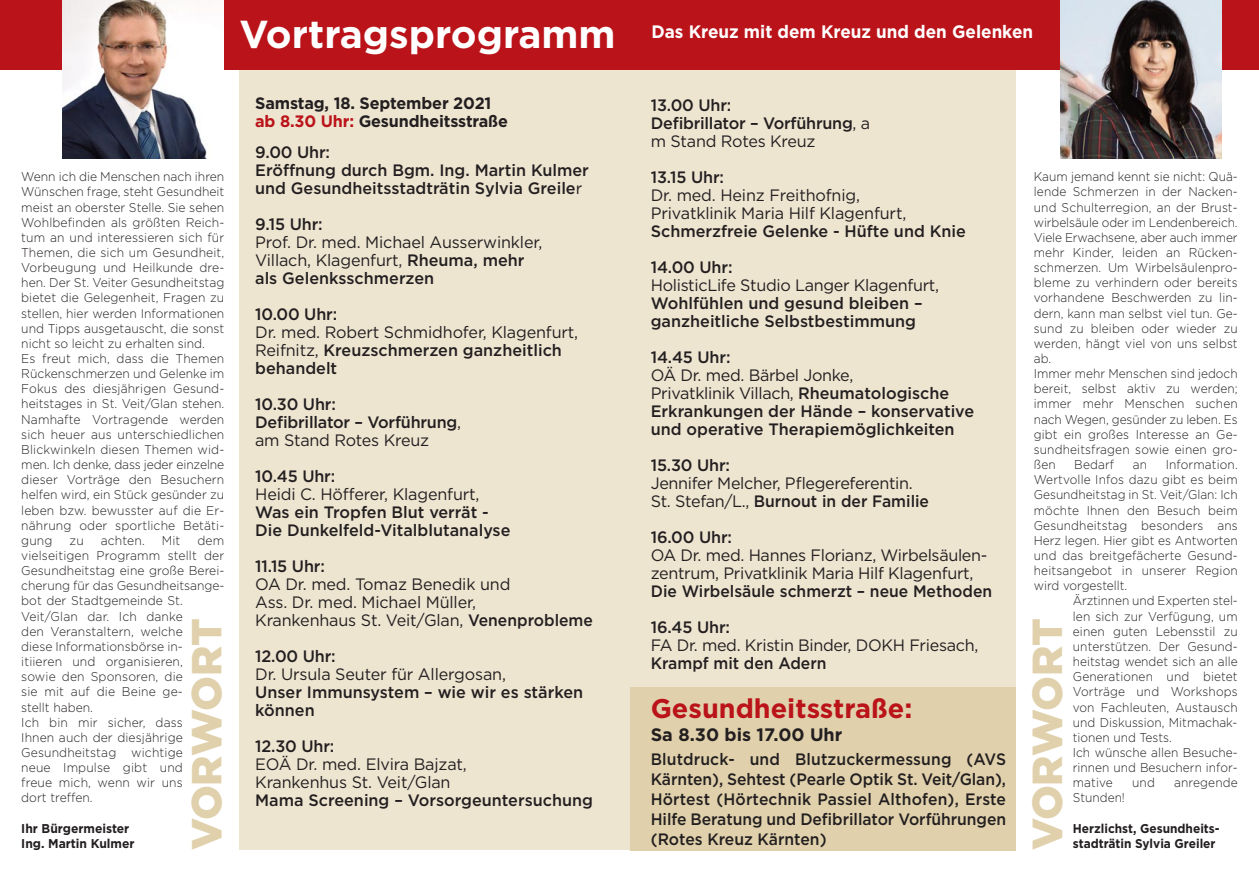
<style>
.page{position:relative;width:1259px;height:893px;background:#fff}
.page>*{position:absolute;margin:0;border:0;box-sizing:border-box;transform-origin:0 0}
.t1{font:900 42px "Gotham";letter-spacing:-.01em;color:#e0d1ac}
.t2{font:700 27px "Gotham";color:#ba1319}
.t3{font:700 18px "Gotham";color:#fff;scale:.95 1}
.t4{font:700 18px "Gotham";color:#231f20}
.t5{font:16.5px/18px "Gotham";letter-spacing:-.01em;color:#231f20}
.t6{font:500 16.5px/18px "Gotham";color:#231f20}
.t7{font:500 16.5px/19.8px "Gotham";color:#231f20;scale:.95 1}
.t8{font:700 16.5px/18px "Gotham";letter-spacing:-.01em;color:#231f20}
.t9{font:300 12.75px/15.1px "Gotham";letter-spacing:.01em;color:#231f20;scale:.95 1}
.t10{font:300 12.75px/15.1px "Gotham";letter-spacing:.01em;color:#231f20;scale:.94 1}
.t11{font:700 12.75px/15.1px "Gotham";color:#231f20;scale:.94 1}
.t12{font:700 12.75px/15.1px "Gotham";color:#231f20;scale:.95 1}
.s1{font-size:39px}
.s2{color:#ba1319}
.s3{font-weight:400}
.s4{font-weight:500}
</style>
<div class="page">
<div style="left:239px;top:58px;width:776px;height:792px;background:#eee5d1"></div>
<div style="left:0;top:0;width:1259px;height:70px;background:#ba1319"></div>
<div style="left:630px;top:687px;width:385px;height:163px;background:#e0d1ac"></div>
<img style="left:62px;top:0;width:162px;height:158px">
<img style="left:1060px;top:0;width:162px;height:158px">
<h3 class="t3" style="left:239px;top:25px;width:837px"><span class="s1">Vortragsprogramm</span> Das Kreuz mit dem Kreuz und den Gelenken</h3>
<p class="t9" style="left:21px;top:170px;width:215px">Wenn ich die Menschen nach ihren<br>Wünschen frage, steht Gesundheit meist an oberster Stelle. Sie sehen<br>Wohlbefinden als größten Reich&shy;tum an und interessieren sich für<br>Themen, die sich um Gesundheit,<br>Vorbeugung und Heilkunde dre&shy;hen. Der St. Veiter Gesundheitstag bietet die Gelegenheit, Fragen zu stellen, hier werden Informationen und Tipps ausgetauscht, die sonst nicht so leicht zu erhalten sind.<br>Es freut mich, dass die Themen<br>Rückenschmerzen und Gelenke im<br>Fokus des diesjährigen Gesund&shy;heitstages in St. Veit/Glan stehen.<br>Namhafte Vortragende werden sich heuer aus unterschiedlichen<br>Blickwinkeln diesen Themen wid&shy;men. Ich denke, dass jeder einzelne dieser Vorträge den Besuchern helfen wird, ein Stück gesünder zu leben bzw. bewusster auf die Er&shy;nährung oder sportliche Betäti&shy;gung</p>
<p class="t9" style="left:21px;top:534px;width:215px;text-indent:176px">dem vielseitigen Programm stellt der<br>Gesundheitstag eine große Berei&shy;cherung für das Gesundheitsange&shy;bot der Stadtgemeinde St.<br>Veit/Glan dar. Ich danke<br>den Veranstaltern, welche<br>diese Informationsbörse in&shy;itiieren und organisieren,<br>sowie den Sponsoren, die<br>sie mit auf die Beine ge-<br>stellt haben.<br>Ich bin mir sicher, dass<br>Ihnen auch der diesjährige<br>Gesundheitstag wichtige<br>neue Impulse gibt und<br>freue mich, wenn wir uns<br>dort treffen.</p>
<p class="t12" style="left:21px;top:821px;width:121px">Ihr Bürgermeister<br>Ing. Martin Kulmer</p>
<p class="t9" style="left:70px;top:534px;width:17px">zu</p>
<p class="t9" style="left:101px;top:534px;width:48px">achten.</p>
<p class="t9" style="left:162px;top:534px;width:21px">Mit</p>
<h1 class="t1" style="left:188px;top:850px;width:234px;rotate:-90deg">VORWORT</h1>
<p class="t8" style="left:255px;top:95px;width:254px">Samstag, 18. September 2021 <span class="s2">ab 8.30 Uhr:</span> Gesundheitsstraße</p>
<p class="t6" style="left:255px;top:144px;width:335px">9.00 Uhr:<br>Eröffnung durch Bgm. Ing. Martin Kulmer und Gesundheitsstadträtin Sylvia Greile<span class="s3">r</span></p>
<p class="t6" style="left:255px;top:216px;width:69px">9.15 Uhr:</p>
<p class="t5" style="left:255px;top:234px;width:289px">Prof. Dr. med. Michael Ausserwinkler,<br>Villach, Klagenfurt, <span class="s4">Rheuma, mehr als Gelenksschmerzen</span></p>
<p class="t6" style="left:255px;top:306px;width:84px">10.00 Uhr:</p>
<p class="t5" style="left:255px;top:324px;width:324px">Dr. med. Robert Schmidhofer, Klagenfurt,<br>Reifnitz, <span class="s4">Kreuzschmerzen ganzheitlich behandelt</span></p>
<p class="t6" style="left:255px;top:396px;width:207px">10.30 Uhr:<br>Defibrillator – Vorführung<span class="s3">, am Stand Rotes Kreuz</span></p>
<p class="t6" style="left:255px;top:468px;width:82px">10.45 Uhr:</p>
<p class="t5" style="left:255px;top:486px;width:226px">Heidi C. Höfferer, Klagenfurt,</p>
<p class="t6" style="left:255px;top:504px;width:257px">Was ein Tropfen Blut verrät -<br>Die Dunkelfeld-Vitalblutanalyse</p>
<p class="t6" style="left:255px;top:558px;width:71px">11.15 Uhr:</p>
<p class="t5" style="left:255px;top:576px;width:339px">OA Dr. med. Tomaz Benedik und<br>Ass. Dr. med. Michael Müller,<br>Krankenhaus St. Veit/Glan, <span class="s4">Venenprobleme</span></p>
<p class="t6" style="left:255px;top:648px;width:82px">12.00 Uhr:</p>
<p class="t5" style="left:255px;top:666px;width:252px">Dr. Ursula Seuter für Allergosan,</p>
<p class="t6" style="left:255px;top:684px;width:329px">Unser Immunsystem – wie wir es stärken können</p>
<p class="t6" style="left:255px;top:738px;width:81px">12.30 Uhr:</p>
<p class="t5" style="left:255px;top:756px;width:213px">EOÄ Dr. med. Elvira Bajzat,<br>Krankenhus St. Veit/Glan</p>
<p class="t6" style="left:255px;top:792px;width:339px">Mama Screening – Vorsorgeuntersuchung</p>
<p class="t6" style="left:651px;top:97px;width:221px">13.00 Uhr:<br>Defibrillator – Vorführung<span class="s3">, a m Stand Rotes Kreuz</span></p>
<p class="t6" style="left:651px;top:169px;width:75px">13.15 Uhr:</p>
<p class="t5" style="left:651px;top:187px;width:257px">Dr. med. Heinz Freithofnig,<br>Privatklinik Maria Hilf Klagenfurt,</p>
<p class="t6" style="left:651px;top:214px;width:317px;line-height:36px">Schmerzfreie Gelenke - Hüfte und Knie<br>14.00 Uhr:</p>
<p class="t5" style="left:651px;top:277px;width:290px">HolisticLife Studio Langer Klagenfurt,</p>
<p class="t6" style="left:651px;top:295px;width:273px">Wohlfühlen und gesund bleiben – ganzheitliche Selbstbestimmung</p>
<p class="t6" style="left:651px;top:349px;width:81px">14.45 Uhr:</p>
<p class="t6" style="left:651px;top:367px;width:325px"><span class="s3">OÄ Dr. med. Bärbel Jonke,<br>Privatklinik Villach,</span> Rheumatologische Erkrankungen der Hände – konservative und operative Therapiemöglichkeiten</p>
<p class="t6" style="left:651px;top:457px;width:81px">15.30 Uhr:</p>
<p class="t5" style="left:651px;top:475px;width:280px">Jennifer Melcher, Pflegereferentin.<br>St. Stefan/L., <span class="s4">Burnout in der Familie</span></p>
<p class="t6" style="left:651px;top:529px;width:83px">16.00 Uhr:</p>
<p class="t5" style="left:651px;top:547px;width:338px">OA Dr. med. Hannes Florianz, Wirbelsäulen&shy;zentrum, Privatklinik Maria Hilf Klagenfurt,</p>
<p class="t7" style="left:651px;top:574px;width:361px;line-height:36px">Die Wirbelsäule schmerzt – neue Methoden<br>16.45 Uhr:</p>
<p class="t5" style="left:651px;top:637px;width:329px">FA Dr. med. Kristin Binder, DOKH Friesach,</p>
<p class="t7" style="left:651px;top:654px;width:187px">Krampf mit den Adern</p>
<h2 class="t2" style="left:651px;top:698px;width:263px">Gesundheitsstraße:</h2>
<h3 class="t4" style="left:651px;top:728px;width:193px">Sa 8.30 bis 17.00 Uhr</h3>
<p class="t7" style="left:651px;top:751px;width:375px;text-align:justify">Blutdruck- und Blutzuckermessung (AVS Kärnten), Sehtest (Pearle Optik St. Veit/Glan), Hörtest (Hörtechnik Passiel Althofen), Erste Hilfe Beratung und Defibrillator Vorführungen (Rotes Kreuz Kärnten)</p>
<p class="t10" style="left:1034px;top:170px;width:218px">Kaum jemand kennt sie nicht: Quä&shy;lende Schmerzen in der Nacken&shy;und Schulterregion, an der Brust&shy;wirbelsäule oder im Lendenbereich.<br>Viele Erwachsene, aber auch immer mehr Kinder, leiden an Rücken&shy;schmerzen. Um Wirbelsäulenpro&shy;bleme zu verhindern oder bereits vorhandene Beschwerden zu lin&shy;dern, kann man selbst viel tun. Ge&shy;sund zu bleiben oder wieder zu werden, hängt viel von uns selbst ab.<br>Immer mehr Menschen sind jedoch bereit, selbst aktiv zu werden; immer mehr Menschen suchen nach Wegen, gesünder zu leben. Es gibt ein großes Interesse an Ge&shy;sundheitsfragen sowie einen gro&shy;ßen</p>
<p class="t10" style="left:1034px;top:458px;width:218px;text-align:justify;text-indent:132px">Information.<br>Wertvolle Infos dazu gibt es beim Gesundheitstag in St. Veit/Glan: Ich möchte Ihnen den Besuch beim Gesundheitstag besonders ans Herz legen. Hier gibt es Antworten und das breitgefächerte Gesund&shy;heitsangebot in unserer Region wird vorgestellt.</p>
<p class="t10" style="left:1073px;top:594px;width:177px">Ärztinnen und Experten stel&shy;len sich zur Verfügung, um einen guten Lebensstil zu unterstützen. Der Gesund&shy;heitstag wendet sich an alle<br>Generationen und bietet<br>Vorträge und Workshops von Fachleuten, Austausch und Diskussion, Mitmachak&shy;tionen und Tests.<br>Ich wünsche allen Besuche&shy;rinnen und Besuchern infor&shy;mative</p>
<p class="t10" style="left:1074px;top:458px;width:44px">Bedarf</p>
<p class="t10" style="left:1132px;top:458px;width:17px">an</p>
<h1 class="t1" style="left:1028px;top:850px;width:234px;rotate:-90deg">VORWORT</h1>
<p class="t10" style="left:1132px;top:776px;width:26px">und</p>
<p class="t10" style="left:1174px;top:776px;width:69px">anregende</p>
<p class="t10" style="left:1073px;top:791px;width:57px">Stunden!</p>
<p class="t11" style="left:1073px;top:821px;width:158px">Herzlichst, Gesundheits&shy;stadträtin Sylvia Greiler</p>
</div>
